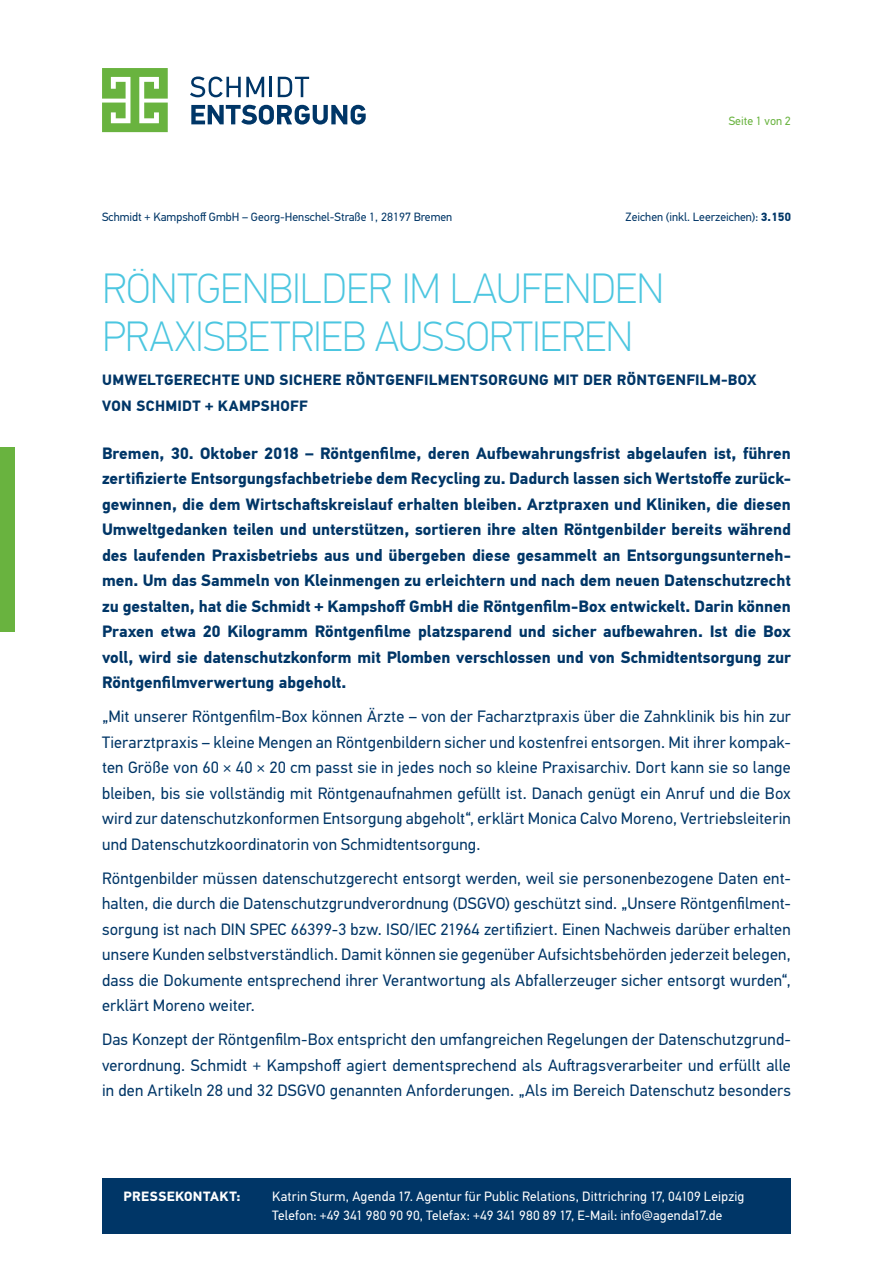
<style>
.page{position:relative;width:893px;height:1263px;background:#fff}
.page>*{position:absolute;margin:0;border:0;box-sizing:border-box;transform-origin:0 0}
.t1{font:100 42px/48px "PF Din Text Pro";letter-spacing:-.02em;color:#4cc6e0}
.t2{font:16.5px/25.5px "PF Din Text Pro";letter-spacing:.01em;color:#003667;text-align:justify}
.t3{font:700 16.5px/25.5px "PF Din Text Pro";color:#003667;text-align:justify}
.t4{font:700 15px/25.5px "PF Din Text Pro";letter-spacing:.02em;color:#003667}
.t5{font:13.5px/19.6px "PF Din Text Pro";letter-spacing:.02em;color:#fff}
.t6{font:700 13.5px "PF Din Text Pro";letter-spacing:.035em;color:#fff}
.t7{font:12px "PF Din Text Pro";color:#003667}
.t8{font:12px "PF Din Text Pro";color:#69b33f}
.s1{font-weight:700}
</style>
<div class="page">
<div style="left:0;top:446px;width:15px;height:185px;background:#69b33f"></div>
<div style="left:102px;top:1178px;width:689px;height:55px;background:#003667"></div>
<svg style="left:191px;top:105px;width:175px;height:20px"></svg>
<svg style="left:190px;top:77px;width:74px;height:20px"></svg>
<hr style="left:269px;top:77px;width:3px;height:20px;background:#003667">
<svg style="left:278px;top:77px;width:31px;height:20px"></svg>
<svg style="left:102px;top:68px;width:66px;height:64px"></svg>
<p class="t8" style="left:729px;top:113px;width:64px">Seite 1 von 2</p>
<p class="t7" style="left:102px;top:210px;width:352px">Schmidt + Kampshoff GmbH – Georg-Henschel-Straße 1, 28197 Bremen</p>
<p class="t7" style="left:626px;top:210px;width:167px">Zeichen (inkl. Leerzeichen): <span class="s1">3.150</span></p>
<h1 class="t1" style="left:102px;top:265px;width:564px">RÖNTGENBILDER IM LAUFENDEN<br>PRAXISBETRIEB AUSSORTIEREN</h1>
<p class="t4" style="left:102px;top:368px;width:656px">Umweltgerechte und sichere Röntgenfilmentsorgung mit der Röntgenfilm-Box von Schmidt + Kampshoff</p>
<p class="t3" style="left:102px;top:441px;width:690px">Bremen, 30. Oktober 2018 – Röntgenfilme, deren Aufbewahrungsfrist abgelaufen ist, führen zertifizierte Entsorgungsfachbetriebe dem Recycling zu. Dadurch lassen sich Wertstoffe zurück&shy;gewinnen, die dem Wirtschaftskreislauf erhalten bleiben. Arztpraxen und Kliniken, die diesen Umweltgedanken teilen und unterstützen, sortieren ihre alten Röntgenbilder bereits während des laufenden Praxisbetriebs aus und übergeben diese gesammelt an Entsorgungsunterneh&shy;men. Um das Sammeln von Kleinmengen zu erleichtern und nach dem neuen Datenschutzrecht zu gestalten, hat die Schmidt + Kampshoff GmbH die Röntgenfilm-Box entwickelt. Darin können Praxen etwa 20 Kilogramm Röntgenfilme platzsparend und sicher aufbewahren. Ist die Box voll, wird sie datenschutzkonform mit Plomben verschlossen und von Schmidtentsorgung zur Röntgenfilmverwertung abgeholt.</p>
<p class="t2" style="left:102px;top:704px;width:690px">„Mit unserer Röntgenfilm-Box können Ärzte – von der Facharztpraxis über die Zahnklinik bis hin zur Tierarztpraxis – kleine Mengen an Röntgenbildern sicher und kostenfrei entsorgen. Mit ihrer kompak&shy;ten Größe von 60 × 40 × 20 cm passt sie in jedes noch so kleine Praxisarchiv. Dort kann sie so lange bleiben, bis sie vollständig mit Röntgenaufnahmen gefüllt ist. Danach genügt ein Anruf und die Box wird zur datenschutzkonformen Entsorgung abgeholt“, erklärt Monica Calvo Moreno, Vertriebsleiterin und Datenschutzkoordinatorin von Schmidtentsorgung.</p>
<p class="t2" style="left:102px;top:865px;width:690px">Röntgenbilder müssen datenschutzgerecht entsorgt werden, weil sie personenbezogene Daten ent&shy;halten, die durch die Datenschutzgrundverordnung (DSGVO) geschützt sind. „Unsere Röntgenfilment&shy;sorgung ist nach DIN SPEC 66399-3 bzw. ISO/IEC 21964 zertifiziert. Einen Nachweis darüber erhalten unsere Kunden selbstverständlich. Damit können sie gegenüber Aufsichtsbehörden jederzeit belegen, dass die Dokumente entsprechend ihrer Verantwortung als Abfallerzeuger sicher entsorgt wurden“, erklärt Moreno weiter.</p>
<p class="t2" style="left:102px;top:1027px;width:690px">Das Konzept der Röntgenfilm-Box entspricht den umfangreichen Regelungen der Datenschutzgrund&shy;verordnung. Schmidt + Kampshoff agiert dementsprechend als Auftragsverarbeiter und erfüllt alle in den Artikeln 28 und 32 DSGVO genannten Anforderungen. „Als im Bereich Datenschutz besonders</p>
<p class="t6" style="left:123px;top:1188px;width:118px">PRESSEKONTAKT:</p>
<p class="t5" style="left:272px;top:1186px;width:474px">Katrin Sturm, Agenda 17. Agentur für Public Relations, Dittrichring 17, 04109 Leipzig<br>Telefon: +49 341 980 90 90, Telefax: +49 341 980 89 17, E-Mail: info@agenda17.de</p>
</div>
